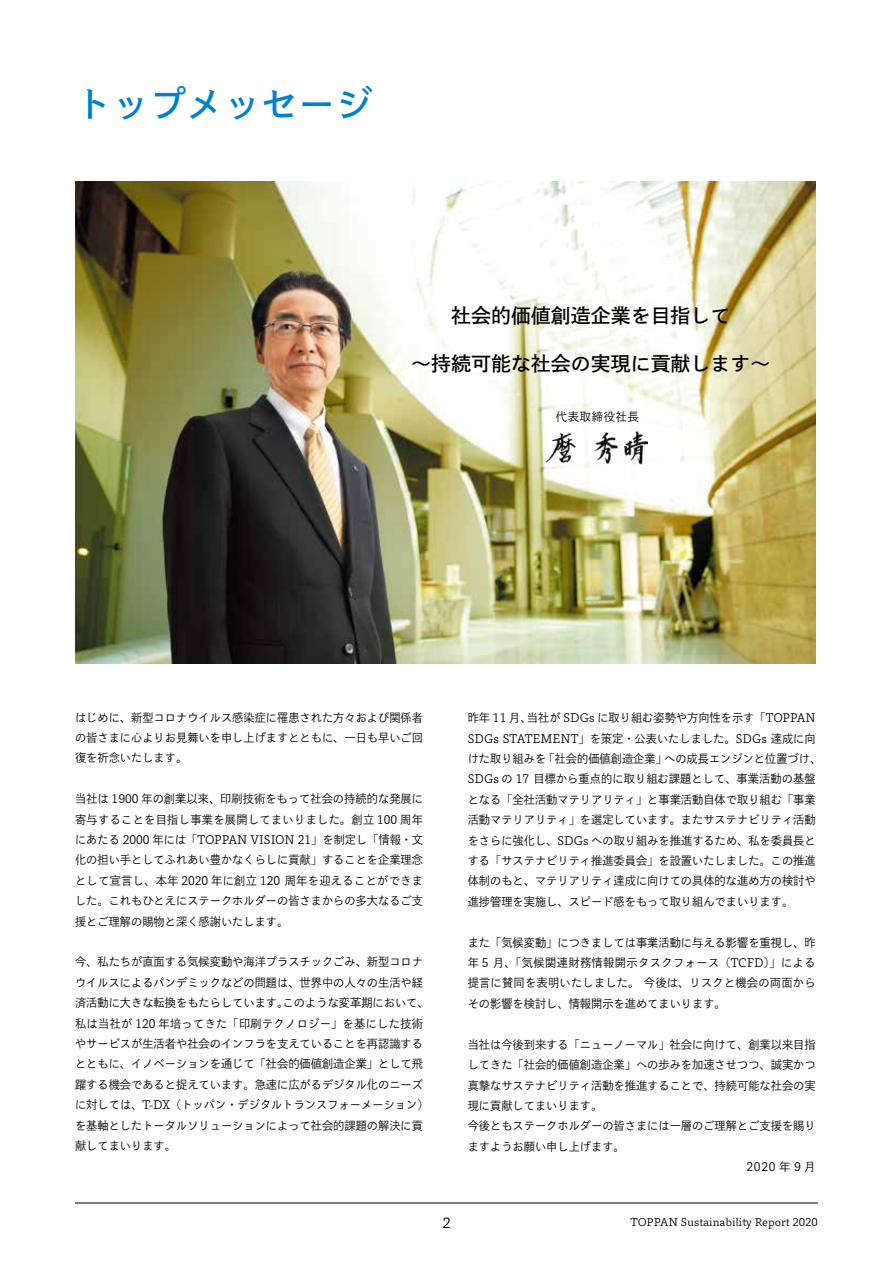
<style>
.page{position:relative;width:893px;height:1263px;background:#fff}
.page>*{position:absolute;margin:0;border:0;box-sizing:border-box;transform-origin:0 0}
.t1{font:37.2px "Toppan Bunkyu Gothic Pr 6 N DB";color:#0081cc}
.t2{font:19.95px "Toppan Bunkyu Gothic Pr 6 N DB";color:#000}
.t3{font:13.8px "Toppan Bunkyu Gothic Pr 6 N";color:#000}
.t4{font:11.7px/20.4px "Toppan Bunkyu Gothic Pr 6 N";color:#000;text-align:justify;scale:.96 1}
.t5{font:11.7px "Toppan Bunkyu Gothic Pr 6 N";letter-spacing:.07em;color:#000;scale:.96 1}
.t6{font:10.65px "Toppan Bunkyu Gothic Pr 6 N";color:#000}
</style>
<div class="page">
<img style="left:75px;top:181px;width:741px;height:482px">
<img style="left:545px;top:430px;width:102px;height:34px">
<hr style="left:75px;top:1203px;width:743px;height:1px;background:#000">
<h1 class="t1" style="left:75px;top:83px;width:299px">トップメッセージ</h1>
<h2 class="t2" style="left:451px;top:304px;width:281px">社会的価値創造企業を目指して</h2>
<h2 class="t2" style="left:411px;top:352px;width:361px">～持続可能な社会の実現に貢献します～</h2>
<p class="t5" style="left:556px;top:410px;width:88px">代表取締役社長</p>
<p class="t4" style="left:75px;top:707px;width:364px">はじめに、新型コロナウイルス感染症に罹患された方々および関係者の皆さまに心よりお見舞いを申し上げますとともに、一日も早いご回復を祈念いたします。</p>
<p class="t4" style="left:75px;top:789px;width:364px">当社は 1900 年の創業以来、印刷技術をもって社会の持続的な発展に寄与することを目指し事業を展開してまいりました。創立 100 周年にあたる 2000 年には「TOPPAN VISION 21」を制定し「情報・文化の担い手としてふれあい豊かなくらしに貢献」することを企業理念として宣言し、本年 2020 年に創立 120 周年を迎えることができました。これもひとえにステークホルダーの皆さまからの多大なるご支援とご理解の賜物と深く感謝いたします。</p>
<p class="t4" style="left:75px;top:952px;width:370px;text-align:left">今、私たちが直面する気候変動や海洋プラスチックごみ、新型コロナウイルスによるパンデミックなどの問題は、世界中の人々の生活や経済活動に大きな転換をもたらしています。このような変革期において、私は当社が 120 年培ってきた「印刷テクノロジー」を基にした技術やサービスが生活者や社会のインフラを支えていることを再認識するとともに、イノベーションを通じて「社会的価値創造企業」として飛躍する機会であると捉えています。急速に広がるデジタル化のニーズに対しては、T-DX（トッパン・デジタルトランスフォーメーション）を基軸としたトータルソリューションによって社会的課題の解決に貢献してまいります。</p>
<p class="t4" style="left:468px;top:708px;width:370px;text-align:left">昨年 11 月、当社が SDGs に取り組む姿勢や方向性を示す「TOPPAN SDGs STATEMENT」を策定・公表いたしました。SDGs 達成に向けた取り組みを「社会的価値創造企業」への成長エンジンと位置づけ、SDGs の 17 目標から重点的に取り組む課題として、事業活動の基盤となる「全社活動マテリアリティ」と事業活動自体で取り組む「事業活動マテリアリティ」を選定しています。またサステナビリティ活動をさらに強化し、SDGs への取り組みを推進するため、私を委員長とする「サステナビリティ推進委員会」を設置いたしました。この推進体制のもと、マテリアリティ達成に向けての具体的な進め方の検討や進捗管理を実施し、スピード感をもって取り組んでまいります。</p>
<p class="t4" style="left:468px;top:932px;width:364px">また「気候変動」につきましては事業活動に与える影響を重視し、昨年 5 月、「気候関連財務情報開示タスクフォース（TCFD）」による提言に賛同を表明いたしました。 今後は、リスクと機会の両面からその影響を検討し、情報開示を進めてまいります。</p>
<p class="t4" style="left:468px;top:1034px;width:364px;text-align:left">当社は今後到来する「ニューノーマル」社会に向けて、創業以来目指してきた「社会的価値創造企業」への歩みを加速させつつ、誠実かつ真摯なサステナビリティ活動を推進することで、持続可能な社会の実現に貢献してまいります。<br>今後ともステークホルダーの皆さまには一層のご理解とご支援を賜りますようお願い申し上げます。</p>
<p class="t4" style="left:746px;top:1157px;width:74px">2020 年 9 月</p>
<p class="t3" style="left:442px;top:1215px;width:10px">2</p>
<p class="t6" style="left:631px;top:1216px;width:189px">TOPPAN Sustainability Report 2020</p>
</div>
